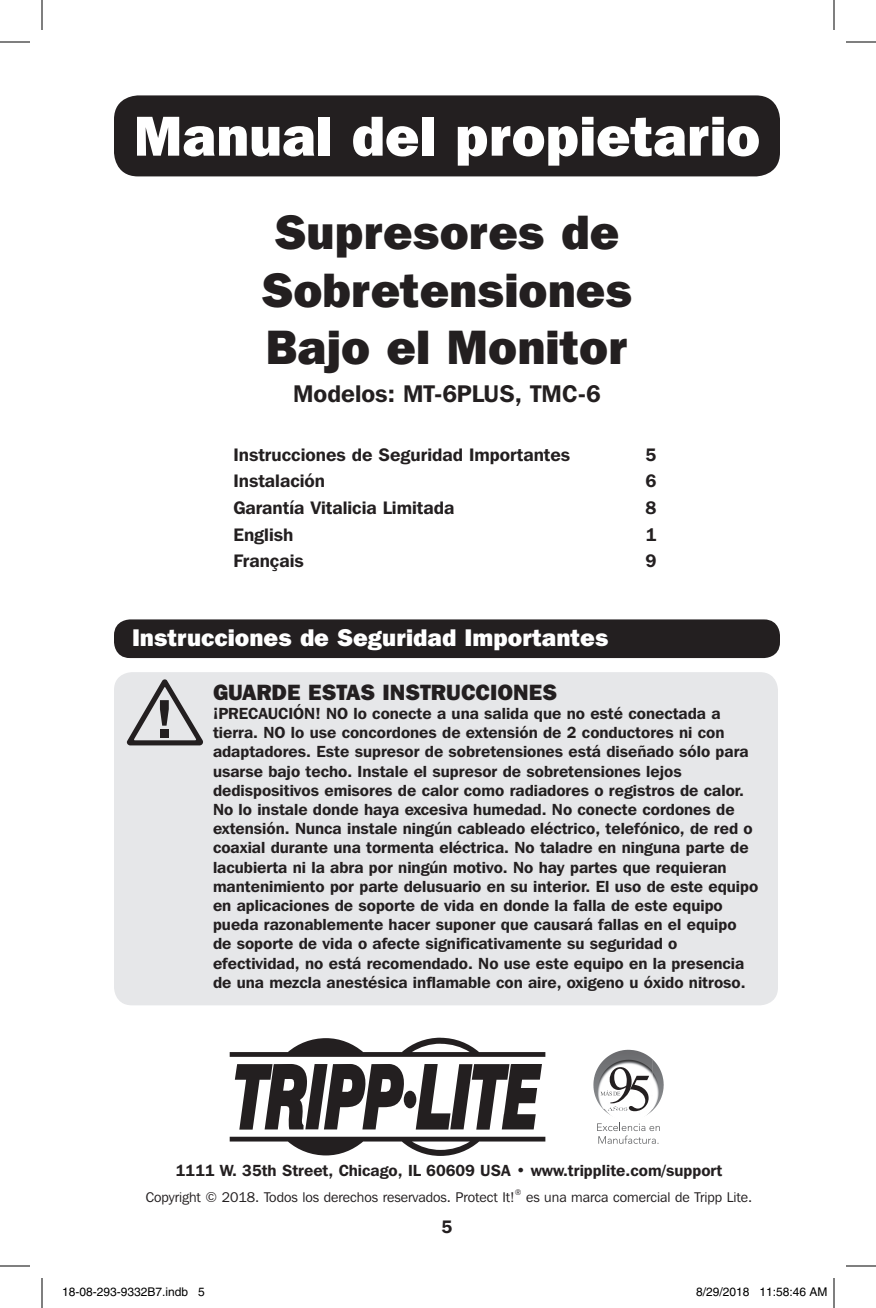
<style>
.page{position:relative;width:876px;height:1308px;background:#fff}
.page>*{position:absolute;margin:0;border:0;box-sizing:border-box;transform-origin:0 0}
.t1{font:800 56px "Franklin Gothic IT Cby BT";color:#fff}
.t2{font:800 48px/57.6px "Franklin Gothic IT Cby BT";color:#231f20}
.t3{font:800 24px "Franklin Gothic IT Cby BT";color:#fff}
.t4{font:600 24px "Franklin Gothic IT Cby BT";color:#231f20}
.t5{font:800 22px "Franklin Gothic IT Cby BT";color:#231f20}
.t6{font:600 18px "Franklin Gothic IT Cby BT";color:#231f20}
.t7{font:600 16px/19.2px "Franklin Gothic IT Cby BT";color:#231f20}
.t8{font:14px "Franklin Gothic IT Cby BT";color:#231f20}
.t9{font:12px "Helvetica";color:#000}
.t10{font:8px "Franklin Gothic IT Cby BT";color:#231f20}
</style>
<div class="page">
<div style="left:114px;top:95px;width:666px;height:81px;background:#231f20;border-radius:24px"></div>
<div style="left:114px;top:619px;width:666px;height:39px;background:#231f20;border-radius:16px"></div>
<div style="left:114px;top:672px;width:664px;height:333px;background:#e6e7e9;border-radius:18px"></div>
<svg style="left:127px;top:679px;width:76px;height:66px"></svg>
<div style="left:160px;top:729px;width:8px;height:9px;background:#231f20"></div>
<img style="left:597px;top:1050px;width:30px;height:19px">
<img style="left:653px;top:1065px;width:11px;height:45px">
<svg style="left:597px;top:1123px;width:63px;height:21px"></svg>
<svg style="left:601px;top:1067px;width:48px;height:44px"></svg>
<div style="left:404px;top:1091px;width:12px;height:17px;background:#231f20;border-radius:50%"></div>
<svg style="left:235px;top:1064px;width:170px;height:66px"></svg>
<svg style="left:416px;top:1064px;width:126px;height:66px"></svg>
<svg style="left:230px;top:1038px;width:315px;height:19px"></svg>
<svg style="left:230px;top:1137px;width:315px;height:19px"></svg>
<hr style="left:0;top:42px;width:30px;height:1px;background:#000">
<hr style="left:846px;top:42px;width:30px;height:1px;background:#000">
<hr style="left:0;top:1266px;width:30px;height:1px;background:#000">
<hr style="left:846px;top:1266px;width:30px;height:1px;background:#000">
<hr style="left:42px;top:0;width:1px;height:30px;background:#000">
<hr style="left:42px;top:1278px;width:1px;height:30px;background:#000">
<hr style="left:834px;top:0;width:1px;height:30px;background:#000">
<hr style="left:834px;top:1278px;width:1px;height:30px;background:#000">
<p class="t1" style="left:134px;top:100px;width:628px">Manual del propietario</p>
<p class="t2" style="left:261px;top:202px;width:373px">Supresores de<br>Sobretensiones<br>Bajo el Monitor</p>
<p class="t4" style="left:293px;top:379px;width:309px">Modelos: MT-6PLUS, TMC-6</p>
<p class="t6" style="left:233px;top:443px;width:338px">Instrucciones de Seguridad Importantes</p>
<p class="t6" style="left:645px;top:443px;width:12px">5</p>
<p class="t6" style="left:233px;top:470px;width:93px">Instalación</p>
<p class="t6" style="left:645px;top:470px;width:12px">6</p>
<p class="t6" style="left:233px;top:496px;width:222px">Garantía Vitalicia Limitada</p>
<p class="t6" style="left:645px;top:496px;width:12px">8</p>
<p class="t6" style="left:233px;top:523px;width:62px">English</p>
<p class="t6" style="left:645px;top:523px;width:12px">1</p>
<p class="t6" style="left:233px;top:550px;width:72px">Français</p>
<p class="t6" style="left:645px;top:550px;width:12px">9</p>
<p class="t3" style="left:132px;top:623px;width:478px">Instrucciones de Seguridad Importantes</p>
<p class="t5" style="left:213px;top:678px;width:346px">GUARDE ESTAS INSTRUCCIONES</p>
<p class="t7" style="left:213px;top:703px;width:547px">¡PRECAUCIÓN! NO lo conecte a una salida que no esté conectada a tierra. NO lo use concordones de extensión de 2 conductores ni con adaptadores. Este supresor de sobretensiones está diseñado sólo para usarse bajo techo. Instale el supresor de sobretensiones lejos dedispositivos emisores de calor como radiadores o registros de calor.<br>No lo instale donde haya excesiva humedad. No conecte cordones de extensión. Nunca instale ningún cableado eléctrico, telefónico, de red o coaxial durante una tormenta eléctrica. No taladre en ninguna parte de lacubierta ni la abra por ningún motivo. No hay partes que requieran mantenimiento por parte delusuario en su interior. El uso de este equipo en aplicaciones de soporte de vida en donde la falla de este equipo pueda razonablemente hacer suponer que causará fallas en el equipo de soporte de vida o afecte significativamente su seguridad o efectividad, no está recomendado. No use este equipo en la presencia de una mezcla anestésica inflamable con aire, oxigeno u óxido nitroso.</p>
<p class="t7" style="left:176px;top:1160px;width:548px">1111 W. 35th Street, Chicago, IL 60609 USA • www.tripplite.com/support</p>
<p class="t8" style="left:146px;top:1188px;width:371px">Copyright © 2018. Todos los derechos reservados. Protect It!</p>
<p class="t10" style="left:515px;top:1187px;width:8px">®</p>
<p class="t8" style="left:526px;top:1188px;width:228px">es una marca comercial de Tripp Lite.</p>
<p class="t6" style="left:442px;top:1215px;width:12px">5</p>
<p class="t9" style="left:62px;top:1285px;width:144px">18-08-293-9332B7.indb 5</p>
<p class="t9" style="left:696px;top:1285px;width:133px">8/29/2018 11:58:46 AM</p>
</div>
